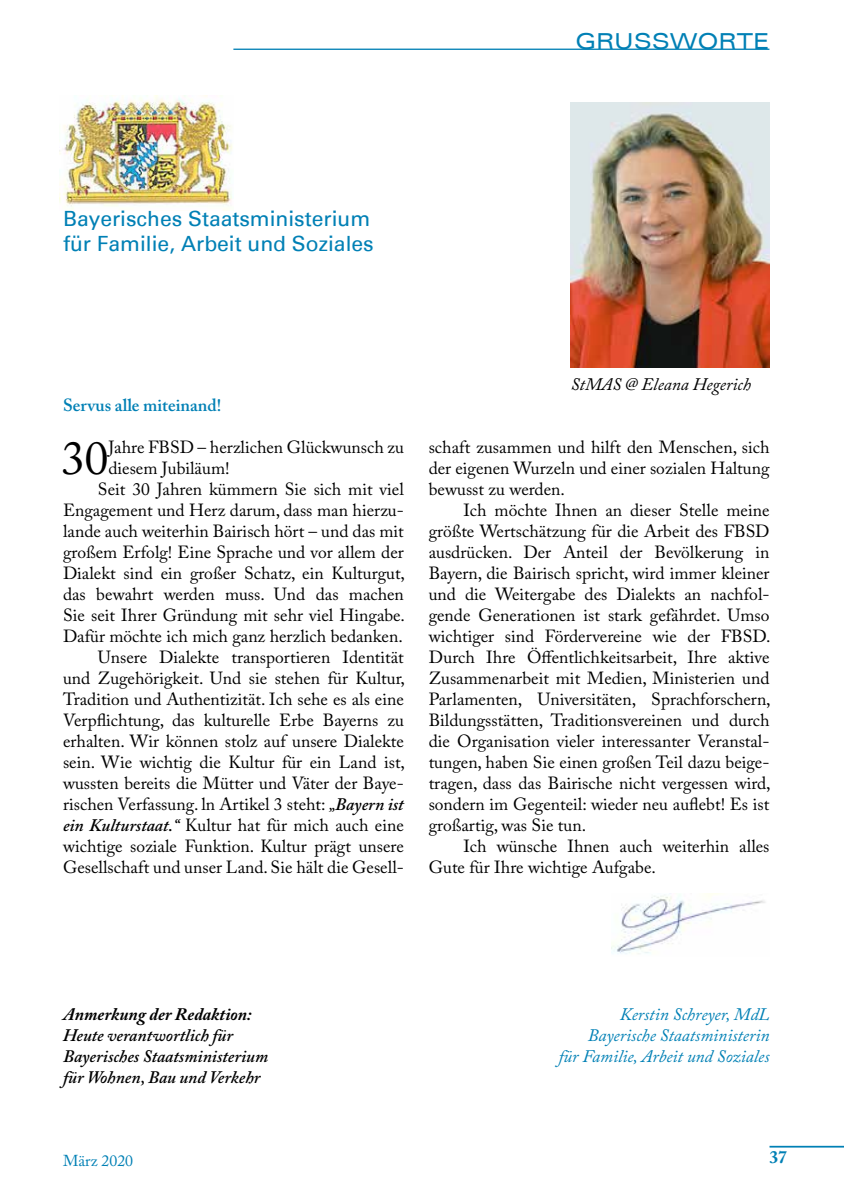
<style>
.page{position:relative;width:844px;height:1191px;background:#fff}
.page>*{position:absolute;margin:0;border:0;box-sizing:border-box;transform-origin:0 0}
.t1{font:47.07px "Adobe Caslon Pro";color:#000}
.t2{font:expanded 22.05px "Univers";color:#0080b5}
.t3{font:21px/25.2px "Univers";color:#0080b5}
.t4{font:17.5px/21px "Adobe Caslon Pro";color:#000;text-align:justify}
.t5{font:italic 17.5px/21px "Adobe Caslon Pro";color:#0080b5;text-align:right}
.t6{font:italic 600 17.5px/21px "Adobe Caslon Pro";color:#000}
.t7{font:italic 700 17.5px "Adobe Caslon Pro";color:#000}
.t8{font:italic 17.5px "Adobe Caslon Pro";color:#000}
.t9{font:600 17.5px "Adobe Caslon Pro";color:#0080b5}
.t10{font:700 17.5px "Adobe Caslon Pro";color:#0080b5}
.t11{font:15.75px "Adobe Caslon Pro";color:#0080b5}
.s1{font-weight:600;font-style:italic}
</style>
<div class="page">
<hr style="left:769px;top:1145px;width:74px;height:2px;background:#0080b5">
<img style="left:570px;top:103px;width:199px;height:264px">
<img style="left:611px;top:893px;width:154px;height:61px">
<img style="left:59px;top:95px;width:174px;height:116px">
<hr style="left:233px;top:49px;width:536px;height:1px;background:#0080b5">
<p class="t2" style="left:575px;top:28px;width:196px">GRUSSWORTE</p>
<p class="t3" style="left:63px;top:206px;width:312px">Bayerisches Staatsministerium für Familie, Arbeit und Soziales</p>
<p class="t9" style="left:63px;top:394px;width:160px">Servus alle miteinand!</p>
<h1 class="t1" style="left:61px;top:430px;width:49px">30</h1>
<p class="t4" style="left:108px;top:436px;width:297px">Jahre FBSD – herzlichen Glückwunsch zu</p>
<p class="t4" style="left:108px;top:457px;width:122px">diesem Jubiläum!</p>
<p class="t4" style="left:98px;top:478px;width:307px">Seit 30 Jahren kümmern Sie sich mit viel</p>
<p class="t4" style="left:63px;top:499px;width:342px">Engagement und Herz darum, dass man hierzu-</p>
<p class="t4" style="left:63px;top:520px;width:342px">lande auch weiterhin Bairisch hört – und das mit</p>
<p class="t4" style="left:63px;top:541px;width:342px">großem Erfolg! Eine Sprache und vor allem der</p>
<p class="t4" style="left:63px;top:562px;width:343px">Dialekt sind ein großer Schatz, ein Kulturgut,</p>
<p class="t4" style="left:63px;top:583px;width:342px">das bewahrt werden muss. Und das machen</p>
<p class="t4" style="left:63px;top:604px;width:343px">Sie seit Ihrer Gründung mit sehr viel Hingabe.</p>
<p class="t4" style="left:63px;top:625px;width:341px">Dafür möchte ich mich ganz herzlich bedanken.</p>
<p class="t4" style="left:98px;top:646px;width:307px">Unsere Dialekte transportieren Identität</p>
<p class="t4" style="left:63px;top:667px;width:343px">und Zugehörigkeit. Und sie stehen für Kultur,</p>
<p class="t4" style="left:63px;top:688px;width:342px">Tradition und Authentizität. Ich sehe es als eine</p>
<p class="t4" style="left:63px;top:709px;width:342px">Verpflichtung, das kulturelle Erbe Bayerns zu</p>
<p class="t4" style="left:63px;top:730px;width:342px">erhalten. Wir können stolz auf unsere Dialekte</p>
<p class="t4" style="left:63px;top:751px;width:343px">sein. Wie wichtig die Kultur für ein Land ist,</p>
<p class="t4" style="left:63px;top:772px;width:342px">wussten bereits die Mütter und Väter der Baye-</p>
<p class="t4" style="left:63px;top:793px;width:342px">rischen Verfassung. ln Artikel 3 steht: <span class="s1">„Bayern ist</span></p>
<p class="t4" style="left:63px;top:814px;width:342px"><span class="s1">ein Kulturstaat.“</span> Kultur hat für mich auch eine</p>
<p class="t4" style="left:63px;top:835px;width:342px">wichtige soziale Funktion. Kultur prägt unsere</p>
<p class="t4" style="left:63px;top:856px;width:342px">Gesellschaft und unser Land. Sie hält die Gesell-</p>
<p class="t8" style="left:570px;top:373px;width:181px">StMAS @ Eleana Hegerich</p>
<p class="t4" style="left:428px;top:436px;width:342px">schaft zusammen und hilft den Menschen, sich der eigenen Wurzeln und einer sozialen Haltung bewusst zu werden.</p>
<p class="t4" style="left:428px;top:499px;width:343px;text-indent:35px">Ich möchte Ihnen an dieser Stelle meine größte Wertschätzung für die Arbeit des FBSD ausdrücken. Der Anteil der Bevölkerung in Bayern, die Bairisch spricht, wird immer kleiner und die Weitergabe des Dialekts an nachfol&shy;gende Generationen ist stark gefährdet. Umso wichtiger sind Fördervereine wie der FBSD.<br>Durch Ihre Öffentlichkeitsarbeit, Ihre aktive Zusammenarbeit mit Medien, Ministerien und Parlamenten, Universitäten, Sprachforschern, Bildungsstätten, Traditionsvereinen und durch die Organisation vieler interessanter Veranstal&shy;tungen, haben Sie einen großen Teil dazu beige&shy;tragen, dass das Bairische nicht vergessen wird, sondern im Gegenteil: wieder neu auflebt! Es ist großartig, was Sie tun.</p>
<p class="t4" style="left:428px;top:835px;width:342px;text-indent:35px">Ich wünsche Ihnen auch weiterhin alles<br>Gute für Ihre wichtige Aufgabe.</p>
<p class="t7" style="left:63px;top:1003px;width:190px">Anmerkung der Redaktion:</p>
<p class="t6" style="left:63px;top:1024px;width:207px">Heute verantwortlich für<br>Bayerisches Staatsministerium für Wohnen, Bau und Verkehr</p>
<p class="t5" style="left:558px;top:1003px;width:212px">Kerstin Schreyer, MdL<br>Bayerische Staatsministerin<br>für Familie, Arbeit und Soziales</p>
<p class="t11" style="left:63px;top:1151px;width:72px">März 2020</p>
<p class="t10" style="left:769px;top:1146px;width:19px">37</p>
</div>
